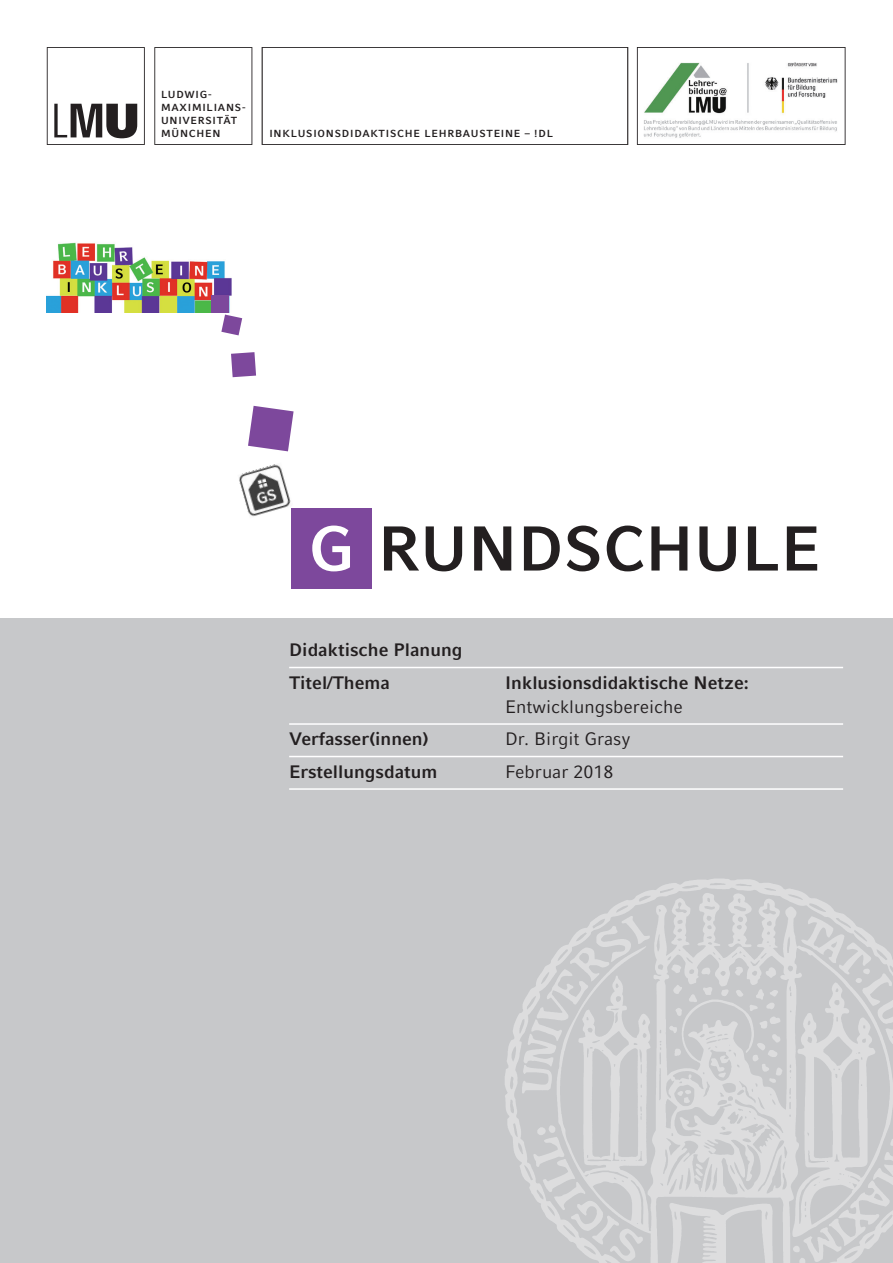
<style>
.page{position:relative;width:893px;height:1263px;background:#fff}
.page>*{position:absolute;margin:0;border:0;box-sizing:border-box;transform-origin:0 0}
.t1{font:700 63px "LMU Compatil Fact";color:#231f20}
.t2{font:700 18px/24px "LMU Compatil Fact";color:#231f20}
.t3{font:18px "LMU Compatil Fact";color:#231f20}
.t4{font:700 10.2px/13.2px "LMU Compatil Fact";letter-spacing:.075em;color:#231f20}
.s1{color:#fff}
.s2{font-weight:400}
</style>
<div class="page">
<img style="left:47px;top:242px;width:185px;height:71px">
<div style="left:291px;top:508px;width:81px;height:81px;background:#7d489c"></div>
<svg style="left:248px;top:406px;width:46px;height:45px"></svg>
<svg style="left:231px;top:352px;width:25px;height:25px"></svg>
<svg style="left:221px;top:315px;width:21px;height:20px"></svg>
<img style="left:239px;top:464px;width:52px;height:53px">
<div style="left:211px;top:295px;width:17px;height:18px;background:#7d489c"></div>
<div style="left:0;top:619px;width:893px;height:644px;background:#c7c8ca"></div>
<svg style="left:154px;top:47px;width:98px;height:98px"></svg>
<svg style="left:637px;top:47px;width:208px;height:98px"></svg>
<svg style="left:262px;top:47px;width:366px;height:98px"></svg>
<svg style="left:47px;top:47px;width:98px;height:98px"></svg>
<img style="left:643px;top:62px;width:199px;height:80px">
<img style="left:505px;top:879px;width:388px;height:384px">
<hr style="left:289px;top:667px;width:554px;height:1px;background:#fff">
<hr style="left:289px;top:723px;width:554px;height:2px;background:#fff">
<hr style="left:289px;top:756px;width:554px;height:1px;background:#fff">
<hr style="left:289px;top:788px;width:554px;height:2px;background:#fff">
<p class="t4" style="left:161px;top:88px;width:86px">LUDWIG-<br>MAXIMILIANS-<br>UNIVERSITÄT<br>MÜNCHEN</p>
<p class="t4" style="left:269px;top:127px;width:285px">INKLUSIONSDIDAKTISCHE LEHRBAUSTEINE – !DL</p>
<h1 class="t1" style="left:308px;top:512px;width:513px"><span class="s1">G</span> RUNDSCHULE</h1>
<p class="t2" style="left:289px;top:638px;width:175px">Didaktische Planung</p>
<p class="t2" style="left:289px;top:670px;width:102px">Titel/Thema</p>
<p class="t2" style="left:505px;top:670px;width:245px">Inklusionsdidaktische Netze:<br><span class="s2">Entwicklungsbereiche</span></p>
<p class="t2" style="left:289px;top:727px;width:141px">Verfasser(innen)</p>
<p class="t3" style="left:505px;top:728px;width:127px">Dr. Birgit Grasy</p>
<p class="t2" style="left:289px;top:759px;width:150px">Erstellungsdatum</p>
<p class="t3" style="left:505px;top:761px;width:110px">Februar 2018</p>
</div>
